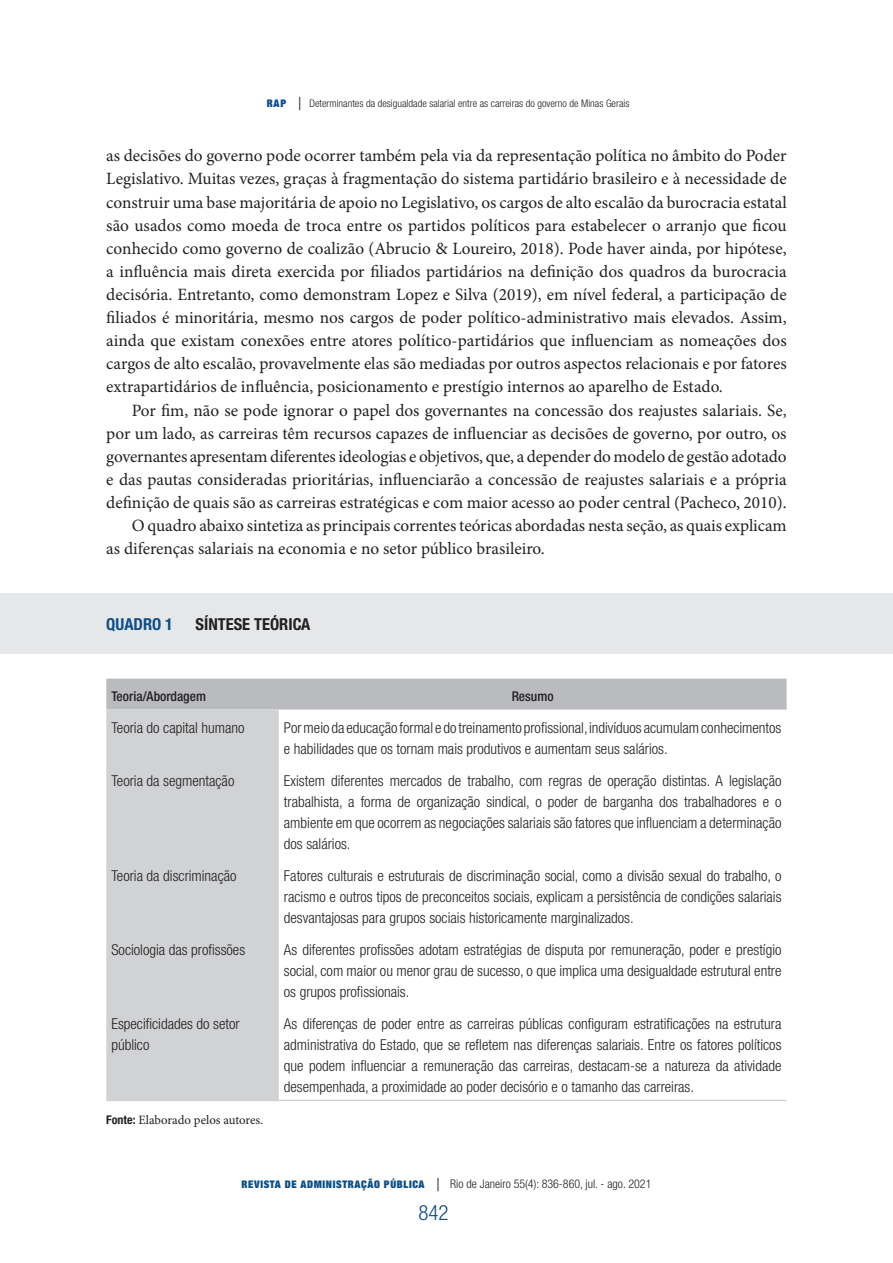
<style>
.page{position:relative;width:893px;height:1263px;background:#fff}
.page>*{position:absolute;margin:0;border:0;box-sizing:border-box;transform-origin:0 0}
.t1{font:300 condensed 21px "Helvetica Neue LT Std";color:#0c4f89}
.texto_3{font:17.25px/23.1px "Minion Pro";letter-spacing:-.005em;color:#231f20;text-align:justify}
.tit_tab{font:700 condensed 16.5px "Helvetica Neue LT Std";color:#231f20}
.tit_tab-2{font:700 condensed 16.5px "Helvetica Neue LT Std";color:#0c4f89}
.TEXTO_TAB{font:300 condensed 15px/21px "Helvetica Neue LT Std";color:#231f20;text-align:justify}
.GARGANTA{font:500 condensed 13.5px "Helvetica Neue LT Std";color:#231f20}
.fonte{font:12.75px "Minion Pro";color:#231f20}
.t2{font:300 condensed 12px "Helvetica Neue LT Std";color:#231f20}
.t3{font:300 condensed 10.5px "Helvetica Neue LT Std";color:#231f20}
.s1{font-family:"Helvetica Neue";font-weight:900;font-stretch:expanded;color:#0c4f89}
.s2{font-size:18px}
.s3{font-family:"Helvetica Neue LT Std";font-weight:700;font-stretch:condensed;font-size:12px}
.s4{font-family:"Helvetica Neue";font-weight:900;font-stretch:expanded;font-size:10.5px;color:#0c4f89}
</style>
<div class="page">
<div style="left:0;top:593px;width:893px;height:61px;background:#e6e7e9"></div>
<div style="left:106px;top:679px;width:681px;height:30px;background:#babbbe"></div>
<div style="left:106px;top:709px;width:173px;height:391px;background:#d1d2d4"></div>
<hr style="left:106px;top:1100px;width:173px;height:1px;background:#d1d2d4">
<hr style="left:279px;top:1100px;width:508px;height:1px;background:#d1d2d4">
<p class="t3" style="left:267px;top:98px;width:364px"><span class="s1">RAP</span> <span class="s2">|</span> Determinantes da desigualdade salarial entre as carreiras do governo de Minas Gerais</p>
<p class="texto_3" style="left:106px;top:144px;width:682px">as decisões do governo pode ocorrer também pela via da representação política no âmbito do Poder Legislativo. Muitas vezes, graças à fragmentação do sistema partidário brasileiro e à necessidade de construir uma base majoritária de apoio no Legislativo, os cargos de alto escalão da burocracia estatal são usados como moeda de troca entre os partidos políticos para estabelecer o arranjo que ficou conhecido como governo de coalizão (Abrucio &amp; Loureiro, 2018). Pode haver ainda, por hipótese, a influência mais direta exercida por filiados partidários na definição dos quadros da burocracia decisória. Entretanto, como demonstram Lopez e Silva (2019), em nível federal, a participação de filiados é minoritária, mesmo nos cargos de poder político-administrativo mais elevados. Assim, ainda que existam conexões entre atores político-partidários que influenciam as nomeações dos cargos de alto escalão, provavelmente elas são mediadas por outros aspectos relacionais e por fatores extrapartidários de influência, posicionamento e prestígio internos ao aparelho de Estado.</p>
<p class="texto_3" style="left:106px;top:398px;width:682px;text-indent:26px">Por fim, não se pode ignorar o papel dos governantes na concessão dos reajustes salariais. Se, por um lado, as carreiras têm recursos capazes de influenciar as decisões de governo, por outro, os governantes apresentam diferentes ideologias e objetivos, que, a depender do modelo de gestão adotado e das pautas consideradas prioritárias, influenciarão a concessão de reajustes salariais e a própria definição de quais são as carreiras estratégicas e com maior acesso ao poder central (Pacheco, 2010).</p>
<p class="texto_3" style="left:106px;top:514px;width:682px;text-indent:26px">O quadro abaixo sintetiza as principais correntes teóricas abordadas nesta seção, as quais explicam as diferenças salariais na economia e no setor público brasileiro.</p>
<p class="tit_tab-2" style="left:106px;top:614px;width:68px">QUADRO 1</p>
<p class="tit_tab" style="left:196px;top:614px;width:116px">SÍNTESE TEÓRICA</p>
<p class="GARGANTA" style="left:111px;top:688px;width:96px">Teoria/Abordagem</p>
<p class="GARGANTA" style="left:512px;top:688px;width:43px">Resumo</p>
<p class="TEXTO_TAB" style="left:111px;top:717px;width:135px">Teoria do capital humano</p>
<p class="TEXTO_TAB" style="left:284px;top:717px;width:499px">Por meio da educação formal e do treinamento profissional, indivíduos acumulam conhecimentos e habilidades que os tornam mais produtivos e aumentam seus salários.</p>
<p class="TEXTO_TAB" style="left:111px;top:770px;width:125px">Teoria da segmentação</p>
<p class="TEXTO_TAB" style="left:284px;top:770px;width:499px">Existem diferentes mercados de trabalho, com regras de operação distintas. A legislação trabalhista, a forma de organização sindical, o poder de barganha dos trabalhadores e o ambiente em que ocorrem as negociações salariais são fatores que influenciam a determinação dos salários.</p>
<p class="TEXTO_TAB" style="left:111px;top:865px;width:127px">Teoria da discriminação</p>
<p class="TEXTO_TAB" style="left:284px;top:865px;width:499px">Fatores culturais e estruturais de discriminação social, como a divisão sexual do trabalho, o racismo e outros tipos de preconceitos sociais, explicam a persistência de condições salariais desvantajosas para grupos sociais historicamente marginalizados.</p>
<p class="TEXTO_TAB" style="left:111px;top:939px;width:135px">Sociologia das profissões</p>
<p class="TEXTO_TAB" style="left:284px;top:939px;width:499px">As diferentes profissões adotam estratégias de disputa por remuneração, poder e prestígio social, com maior ou menor grau de sucesso, o que implica uma desigualdade estrutural entre os grupos profissionais.</p>
<p class="TEXTO_TAB" style="left:111px;top:1013px;width:130px">Especificidades do setor público</p>
<p class="TEXTO_TAB" style="left:284px;top:1013px;width:499px">As diferenças de poder entre as carreiras públicas configuram estratificações na estrutura administrativa do Estado, que se refletem nas diferenças salariais. Entre os fatores políticos que podem influenciar a remuneração das carreiras, destacam-se a natureza da atividade desempenhada, a proximidade ao poder decisório e o tamanho das carreiras.</p>
<p class="fonte" style="left:106px;top:1112px;width:158px"><span class="s3">Fonte:</span> Elaborado pelos autores.</p>
<p class="t2" style="left:242px;top:1176px;width:411px"><span class="s4">REVISTA DE ADMINISTRAÇÃO PÚBLICA</span> <span class="s2">|</span> Rio de Janeiro 55(4): 836-860, jul. - ago. 2021</p>
<p class="t1" style="left:418px;top:1200px;width:32px">842</p>
</div>
